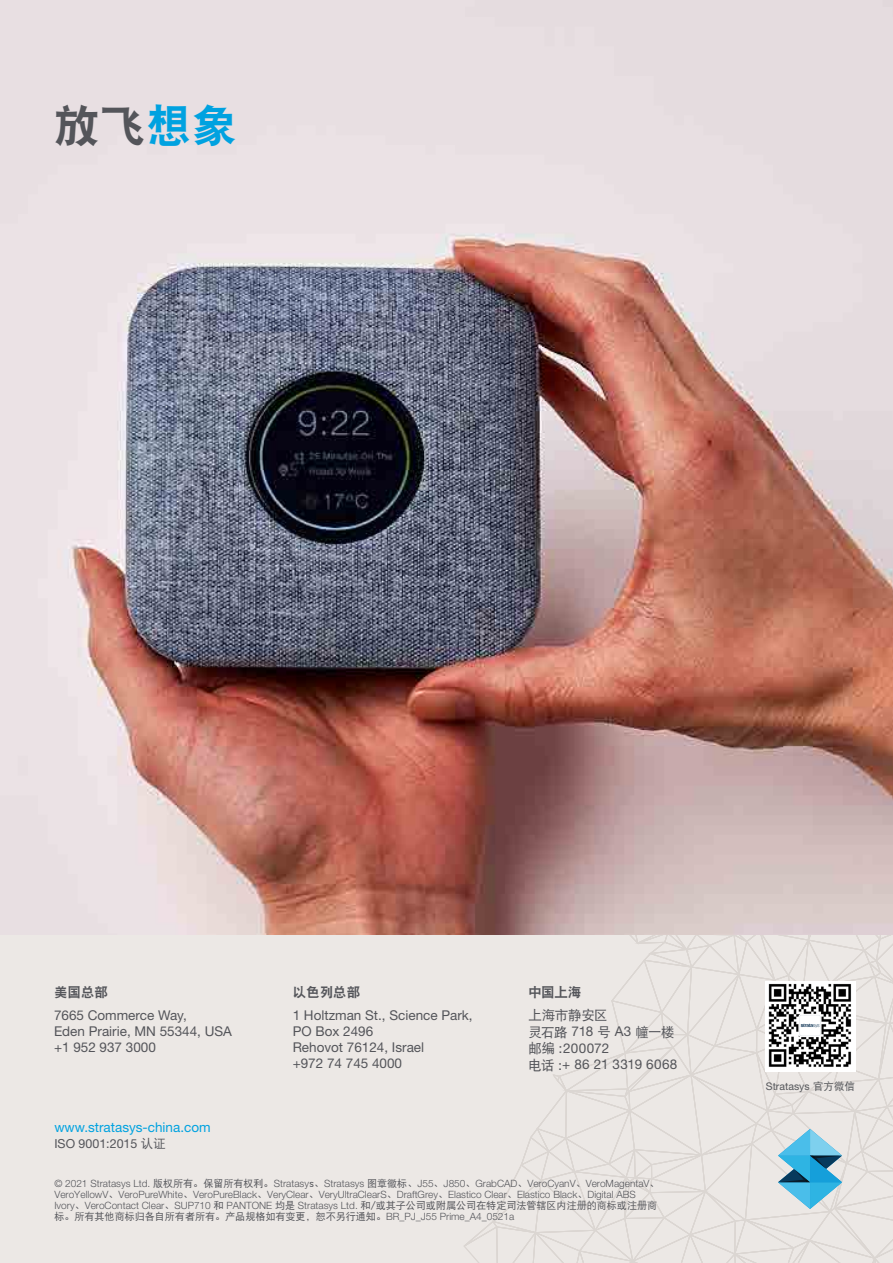
<style>
.page{position:relative;width:893px;height:1263px;background:#fff}
.page>*{position:absolute;margin:0;border:0;box-sizing:border-box;transform-origin:0 0}
.Page_Title{font:45.9px "DF Hei W9";color:#54555a}
.t1{font:13.5px/16px "Helvetica Neue LT Std";color:#54555a}
.t2{font:13.5px/16.5px "Helvetica Neue LT Std";letter-spacing:.02em;color:#54555a}
.t3{font:13.5px "Helvetica Neue LT Std";color:#00a2e0}
.t4{font:13.5px/16.5px "DF Hei W5";letter-spacing:-.04em;color:#54555a}
.t5{font:13.5px "DF Hei W9";color:#54555a}
.t6{font:12.45px "Helvetica Neue LT Std";color:#54555a}
.t7{font:10.5px "Helvetica Neue LT Std";color:#54565a}
.t8{font:300 10.05px/10.9px "Helvetica Neue LT Std";color:#54555a}
.t9{font:10.05px "DF Hei W5";color:#54555a}
.s1{color:#00a2e0}
.s2{font-family:"DF Hei W5"}
.s3{font-family:"Helvetica Neue LT Std"}
.s4{font-family:"DF Hei W5";font-weight:400}
.s5{font-family:"Helvetica Neue LT Std";font-weight:300}
</style>
<div class="page">
<div style="left:0;top:934px;width:893px;height:329px;background:#ece8e5"></div>
<svg style="left:463px;top:934px;width:430px;height:329px"></svg>
<img style="left:765px;top:981px;width:90px;height:90px">
<img style="left:0;top:0;width:893px;height:934px">
<p class="Page_Title" style="left:54px;top:102px;width:185px">放飞<span class="s1">想象</span></p>
<h2 class="t5" style="left:54px;top:985px;width:55px">美国总部</h2>
<h2 class="t1" style="left:54px;top:1006px;width:180px">7665 Commerce Way,<br>Eden Prairie, MN 55344, USA +1 952 937 3000</h2>
<h2 class="t3" style="left:54px;top:1119px;width:158px">www.stratasys-china.com</h2>
<p class="t6" style="left:54px;top:1136px;width:113px">ISO 9001:2015 <span class="s2">认证</span></p>
<h2 class="t5" style="left:293px;top:985px;width:69px">以色列总部</h2>
<h2 class="t1" style="left:293px;top:1006px;width:182px">1 Holtzman St., Science Park,<br>PO Box 2496<br>Rehovot 76124, Israel<br>+972 74 745 4000</h2>
<h2 class="t5" style="left:529px;top:985px;width:54px">中国上海</h2>
<h2 class="t4" style="left:529px;top:1007px;width:148px">上海市静安区<br>灵石路 <span class="s3">718</span> 号 <span class="s3">A3</span> 幢一楼</h2>
<h2 class="t2" style="left:529px;top:1039px;width:150px"><span class="s2">邮编：</span>200072<br><span class="s2">电话：</span>+ 86 21 3319 6068</h2>
<p class="t8" style="left:54px;top:1178px;width:607px">© 2021 Stratasys Ltd. <span class="s4">版权所有。保留所有权利。</span>Stratasy<span class="s4">s、</span>Stratasys <span class="s4">图章徽标、</span>J55<span class="s4">、</span>J850<span class="s4">、</span>GrabCAD<span class="s4">、</span>VeroCyanV<span class="s4">、</span>VeroMagentaV<span class="s4">、<br></span>VeroYellowV<span class="s4">、</span>VeroPureWhite<span class="s4">、</span>VeroPureBlack<span class="s4">、</span>VeryClear<span class="s4">、</span>VeryUltraClearS<span class="s4">、</span>DraftGrey<span class="s4">、</span>Elastico Clear<span class="s4">、</span>Elastico Black<span class="s4">、</span>Digital ABS<br>Ivory<span class="s4">、</span>VeroContact Clear<span class="s4">、</span>SUP710 <span class="s4">和</span> PANTONE <span class="s4">均是</span> Stratasys Ltd. <span class="s4">和/或其子公司或附属公司在特定司法管辖区内注册的商标或注册商</span></p>
<p class="t9" style="left:54px;top:1211px;width:461px">标。所有其他商标归各自所有者所有。产品规格如有变更，恕不另行通知。<span class="s5">BR_PJ_J55 Prime_A4_0521a</span></p>
<p class="t7" style="left:766px;top:1080px;width:91px">Stratasys <span class="s2">官方微信</span></p>
</div>
